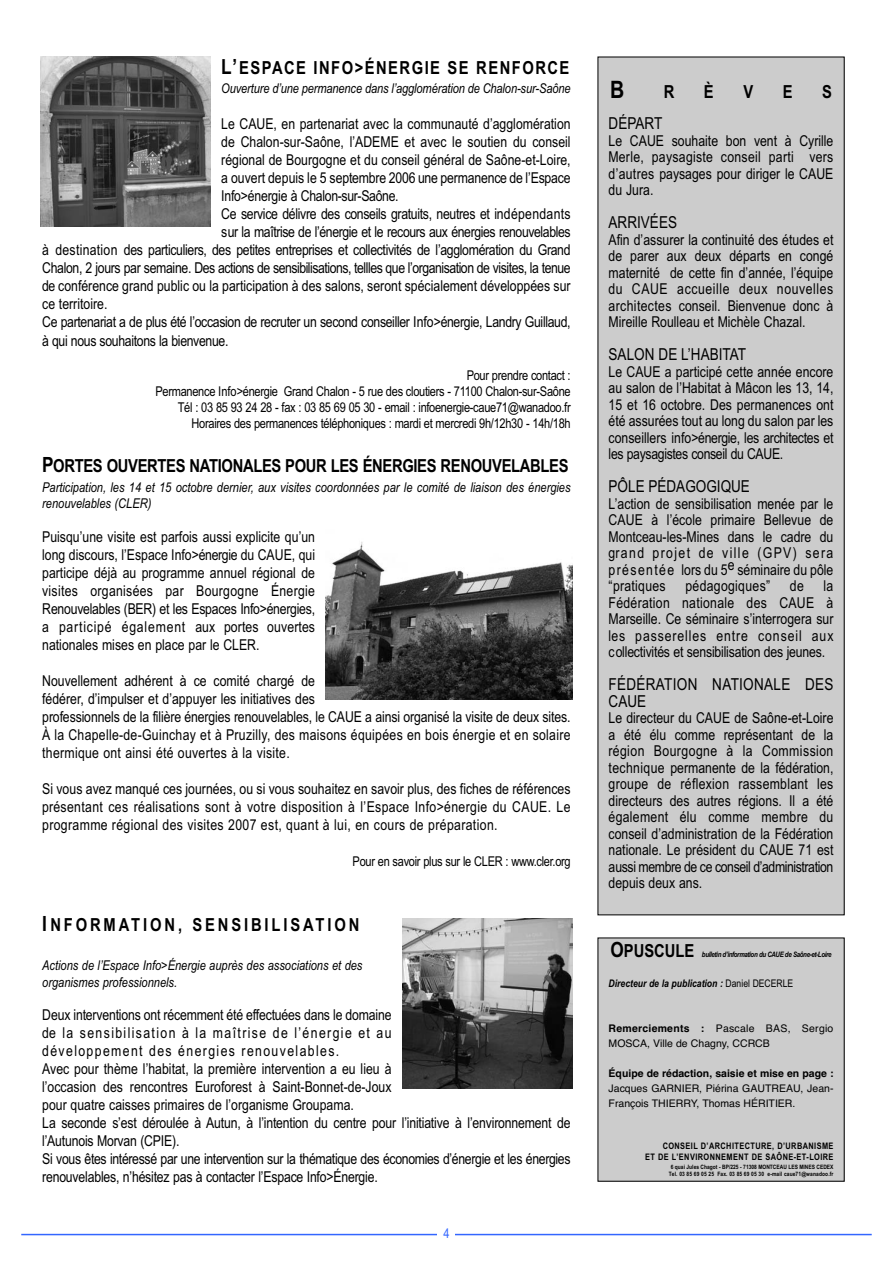
<style>
.page{position:relative;width:893px;height:1263px;background:#fff}
.page>*{position:absolute;margin:0;border:0;box-sizing:border-box;transform-origin:0 0}
.t1{font:700 24px "Arial Narrow";color:#000}
.t2{font:700 18px "Arial Narrow";letter-spacing:-.02em;color:#000}
.t3{font:700 18px "Arial Narrow";letter-spacing:.08em;color:#000}
.t4{font:700 18px "Arial Narrow";letter-spacing:.16em;color:#000}
.t5{font:700 18px "Arial Narrow";color:#000}
.t6{font:16.5px "Arial Narrow";color:#000}
.t7{font:16.5px/16.5px "Arial Narrow";letter-spacing:.02em;color:#000}
.t8{font:15px/16.5px "Arial Narrow";color:#000;text-align:justify}
.t9{font:15px "Arial Narrow";letter-spacing:-.025em;color:#000}
.t10{font:15px "Arial Narrow";letter-spacing:-.03em;color:#000}
.t11{font:15px "Arial Narrow";letter-spacing:.02em;color:#000}
.t12{font:13.5px/16.2px "Arial Narrow";letter-spacing:-.025em;color:#000;text-align:right}
.t13{font:italic 13.5px/16.2px "Arial Narrow";color:#000}
.t14{font:13.5px "Arial Narrow";color:#36f}
.t15{font:10.5px/15px "Helvetica";color:#000}
.t16{font:italic 700 10.5px "Arial Narrow";color:#000}
.t17{font:italic 700 10.5px "Helvetica";color:#000}
.t18{font:700 9px/10.8px "Arial Narrow";letter-spacing:.045em;color:#000;text-align:right}
.t19{font:italic 700 7.5px "Arial Narrow";letter-spacing:-.045em;color:#000}
.t20{font:700 6px/7.2px "Arial Narrow";color:#000;text-align:center}
.s1{font-size:21px}
.s2{font-weight:400;font-style:normal}
.s3{font-weight:700;font-style:italic}
</style>
<div class="page">
<hr style="left:21px;top:1234px;width:851px;height:1px;background:#36f">
<div style="left:438px;top:1226px;width:17px;height:17px;background:#fff"></div>
<div style="left:598px;top:938px;width:246px;height:243px;background:#ccc"></div>
<div style="left:598px;top:57px;width:246px;height:858px;background:#ccc"></div>
<img style="left:41px;top:57px;width:170px;height:170px">
<img style="left:402px;top:918px;width:170px;height:170px">
<img style="left:326px;top:542px;width:246px;height:158px">
<p class="t3" style="left:221px;top:61px;width:350px"><span class="s1">L’</span>ESPACE INFO&gt;ÉNERGIE SE RENFORCE</p>
<p class="t13" style="left:221px;top:82px;width:351px">Ouverture d’une permanence dans l’agglomération de Chalon-sur-Saône</p>
<p class="t8" style="left:221px;top:117px;width:351px">Le CAUE, en partenariat avec la communauté d’agglomération</p>
<p class="t8" style="left:221px;top:135px;width:351px">de Chalon-sur-Saône, l’ADEME et avec le soutien du conseil</p>
<p class="t8" style="left:221px;top:153px;width:351px">régional de Bourgogne et du conseil général de Saône-et-Loire,</p>
<p class="t8" style="left:221px;top:171px;width:351px">a ouvert depuis le 5 septembre 2006 une permanence de l’Espace</p>
<p class="t9" style="left:221px;top:190px;width:179px">Info&gt;énergie à Chalon-sur-Saône.</p>
<p class="t9" style="left:221px;top:208px;width:351px">Ce service délivre des conseils gratuits, neutres et indépendants</p>
<p class="t9" style="left:221px;top:226px;width:351px">sur la maîtrise de l’énergie et le recours aux énergies renouvelables</p>
<p class="t9" style="left:42px;top:244px;width:530px">à destination des particuliers, des petites entreprises et collectivités de l’agglomération du Grand</p>
<p class="t10" style="left:42px;top:262px;width:530px">Chalon, 2 jours par semaine. Des actions de sensibilisations, tellles que l’organisation de visites, la tenue</p>
<p class="t8" style="left:42px;top:279px;width:530px">de conférence grand public ou la participation à des salons, seront spécialement développées sur</p>
<p class="t8" style="left:42px;top:297px;width:67px">ce territoire.</p>
<p class="t9" style="left:42px;top:316px;width:530px">Ce partenariat a de plus été l’occasion de recruter un second conseiller Info&gt;énergie, Landry Guillaud,</p>
<p class="t9" style="left:42px;top:335px;width:188px">à qui nous souhaitons la bienvenue.</p>
<p class="t12" style="left:155px;top:368px;width:417px">Pour prendre contact :<br>Permanence Info&gt;énergie Grand Chalon - 5 rue des cloutiers - 71100 Chalon-sur-Saône Tél : 03 85 93 24 28 - fax : 03 85 69 05 30 - email : infoenergie-caue71@wanadoo.fr Horaires des permanences téléphoniques : mardi et mercredi 9h/12h30 - 14h/18h</p>
<p class="t2" style="left:42px;top:459px;width:528px"><span class="s1">P</span>ORTES OUVERTES NATIONALES POUR LES ÉNERGIES RENOUVELABLES</p>
<p class="t13" style="left:42px;top:480px;width:530px">Participation, les 14 et 15 octobre dernier, aux visites coordonnées par le comité de liaison des énergies renouvelables (CLER)</p>
<p class="t8" style="left:42px;top:529px;width:274px;line-height:18px">Puisqu’une visite est parfois aussi explicite qu’un long discours, l’Espace Info&gt;énergie du CAUE, qui participe déjà au programme annuel régional de visites organisées par Bourgogne Énergie Renouvelables (BER) et les Espaces Info&gt;énergies, a participé également aux portes ouvertes nationales mises en place par le CLER.</p>
<p class="t8" style="left:42px;top:673px;width:530px;line-height:18px;text-align:left">Nouvellement adhérent à ce comité chargé de<br>fédérer, d’impulser et d’appuyer les initiatives des<br>professionnels de la filière énergies renouvelables, le CAUE a ainsi organisé la visite de deux sites.<br>À la Chapelle-de-Guinchay et à Pruzilly, des maisons équipées en bois énergie et en solaire thermique ont ainsi été ouvertes à la visite.</p>
<p class="t8" style="left:42px;top:781px;width:530px;line-height:18px">Si vous avez manqué ces journées, ou si vous souhaitez en savoir plus, des fiches de références présentant ces réalisations sont à votre disposition à l’Espace Info&gt;énergie du CAUE. Le programme régional des visites 2007 est, quant à lui, en cours de préparation.</p>
<p class="t12" style="left:353px;top:855px;width:220px">Pour en savoir plus sur le CLER : www.cler.org</p>
<p class="t4" style="left:42px;top:918px;width:319px"><span class="s1">I</span>NFORMATION, SENSIBILISATION</p>
<p class="t13" style="left:42px;top:959px;width:322px">Actions de l’Espace Info&gt;Énergie auprès des associations et des organismes professionnels.</p>
<p class="t8" style="left:42px;top:1007px;width:530px;line-height:18px;text-align:left">Deux interventions ont récemment été effectuées dans le domaine<br>de la sensibilisation à la maîtrise de l’énergie et au<br>développement des énergies renouvelables.<br>Avec pour thème l’habitat, la première intervention a eu lieu à<br>l’occasion des rencontres Euroforest à Saint-Bonnet-de-Joux<br>pour quatre caisses primaires de l’organisme Groupama.<br>La seconde s’est déroulée à Autun, à l’intention du centre pour l’initiative à l’environnement de l’Autunois Morvan (CPIE).<br>Si vous êtes intéressé par une intervention sur la thématique des économies d’énergie et les énergies renouvelables, n’hésitez pas à contacter l’Espace Info&gt;Énergie.</p>
<p class="t14" style="left:443px;top:1228px;width:8px">4</p>
<h1 class="t1" style="left:610px;top:81px;width:16px">B</h1>
<p class="t5" style="left:664px;top:85px;width:12px">R</p>
<p class="t5" style="left:704px;top:85px;width:11px">È</p>
<p class="t5" style="left:743px;top:85px;width:11px">V</p>
<p class="t5" style="left:783px;top:85px;width:11px">E</p>
<p class="t5" style="left:822px;top:85px;width:11px">S</p>
<p class="t6" style="left:609px;top:117px;width:55px">DÉPART</p>
<p class="t8" style="left:609px;top:134px;width:226px">Le CAUE souhaite bon vent à Cyrille Merle, paysagiste conseil parti vers d’autres paysages pour diriger le CAUE du Jura.</p>
<p class="t6" style="left:609px;top:216px;width:70px">ARRIVÉES</p>
<p class="t8" style="left:609px;top:233px;width:226px">Afin d’assurer la continuité des études et de parer aux deux départs en congé maternité de cette fin d’année, l’équipe du CAUE accueille deux nouvelles architectes conseil. Bienvenue donc à Mireille Roulleau et Michèle Chazal.</p>
<p class="t6" style="left:609px;top:348px;width:139px">SALON DE L’HABITAT</p>
<p class="t8" style="left:609px;top:365px;width:226px">Le CAUE a participé cette année encore au salon de l’Habitat à Mâcon les 13, 14, 15 et 16 octobre. Des permanences ont été assurées tout au long du salon par les conseillers info&gt;énergie, les architectes et les paysagistes conseil du CAUE.</p>
<p class="t6" style="left:609px;top:480px;width:143px">PÔLE PÉDAGOGIQUE</p>
<p class="t8" style="left:609px;top:497px;width:226px">L’action de sensibilisation menée par le CAUE à l’école primaire Bellevue de Montceau-les-Mines dans le cadre du grand projet de ville (GPV) sera présentée lors du 5e séminaire du pôle “pratiques</p>
<p class="t11" style="left:685px;top:581px;width:86px">pédagogiques”</p>
<p class="t8" style="left:790px;top:579px;width:15px">de</p>
<p class="t8" style="left:609px;top:579px;width:226px;text-indent:215px">la Fédération nationale des CAUE à Marseille. Ce séminaire s’interrogera sur les passerelles entre conseil aux collectivités et sensibilisation des jeunes.</p>
<p class="t7" style="left:609px;top:678px;width:226px">FÉDÉRATION NATIONALE DES<br>CAUE</p>
<p class="t8" style="left:609px;top:711px;width:226px">Le directeur du CAUE de Saône-et-Loire a été élu comme représentant de la région Bourgogne à la Commission technique permanente de la fédération, groupe de réflexion rassemblant les directeurs des autres régions. Il a été également élu comme membre du conseil d’administration de la Fédération nationale. Le président du CAUE 71 est aussi membre de ce conseil d’administration depuis deux ans.</p>
<p class="t5" style="left:610px;top:944px;width:85px"><span class="s1">O</span>PUSCULE</p>
<p class="t19" style="left:702px;top:952px;width:131px">bulletin d’information du CAUE de Saône-et-Loire</p>
<p class="t16" style="left:609px;top:980px;width:186px">Directeur de la publication : <span class="s2">Daniel DECERLE</span></p>
<p class="t15" style="left:609px;top:1022px;width:226px"><span class="s3">Remerciements :</span> Pascale BAS, Sergio<br>MOSCA, Ville de Chagny, CCRCB</p>
<p class="t17" style="left:609px;top:1070px;width:226px">Équipe de rédaction, saisie et mise en page :</p>
<p class="t15" style="left:609px;top:1082px;width:226px">Jacques GARNIER, Piérina GAUTREAU, Jean-<br>François THIERRY, Thomas HÉRITIER.</p>
<p class="t18" style="left:645px;top:1141px;width:190px">CONSEIL D’ARCHITECTURE, D’URBANISME<br>ET DE L’ENVIRONNEMENT DE SAÔNE-ET-LOIRE</p>
<p class="t20" style="left:669px;top:1163px;width:166px">6 quai Jules Chagot - BP/225 - 71308 MONTCEAU LES MINES CEDEX<br>Tel. 03 85 69 05 25 Fax. 03 85 69 05 30 e-mail caue71@wanadoo.fr</p>
</div>
